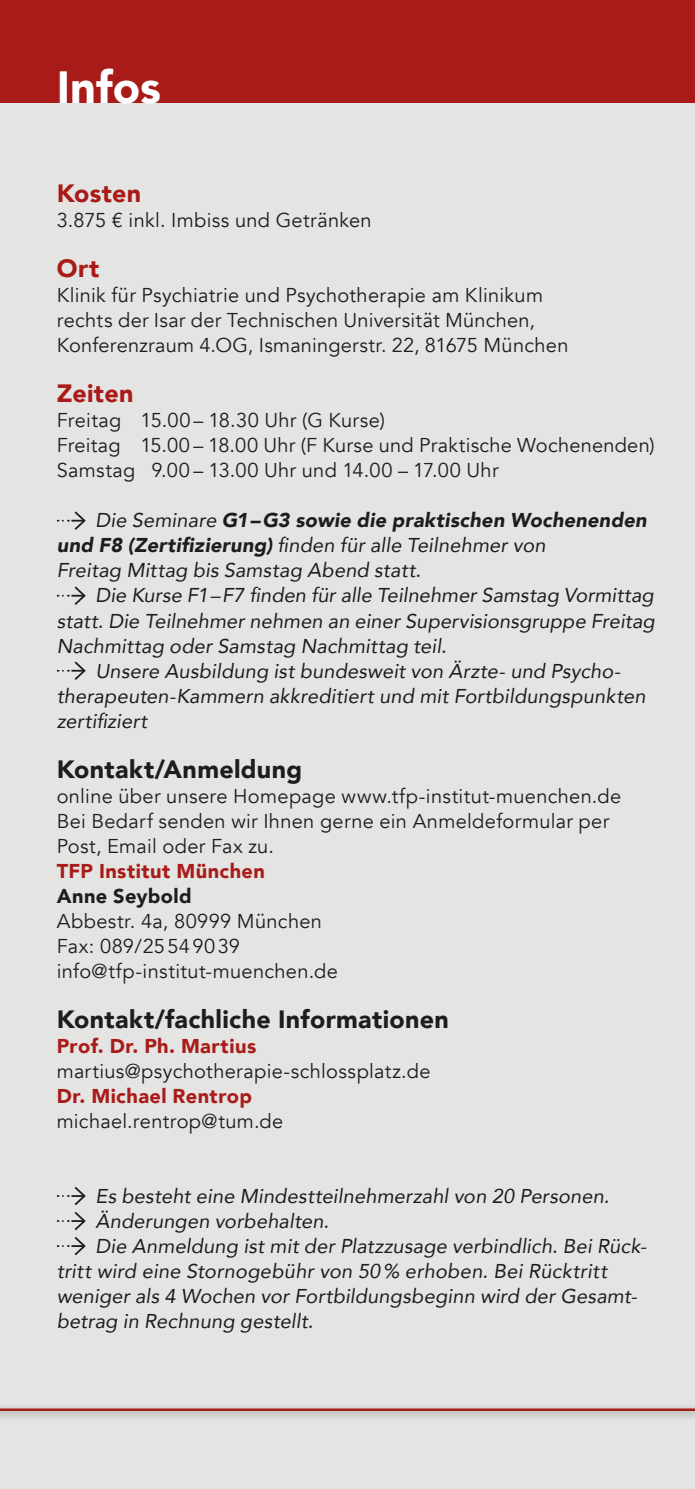
<style>
.page{position:relative;width:695px;height:1489px;background:#fff}
.page>*{position:absolute;margin:0;border:0;box-sizing:border-box;transform-origin:0 0}
.t1{font:900 45px "Avenir";color:#fff}
.t2{font:900 25px "Avenir";letter-spacing:.015em;color:#1d1d1b}
.t3{font:900 25px "Avenir";letter-spacing:.01em;color:#a91b19}
.t4{font:italic 20px/25px "Avenir";letter-spacing:.01em;color:#1d1d1b}
.t5{font:20px/25px "Avenir";letter-spacing:.015em;color:#1d1d1b}
.t6{font:900 20px "Avenir";letter-spacing:.02em;color:#a91b19}
.t7{font:900 20px "Avenir";letter-spacing:.02em;color:#1d1d1b}
.s1{font-weight:900}
</style>
<div class="page">
<div style="left:0;top:103px;width:694px;height:1385px;background:#e4e4e3"></div>
<div style="left:0;top:1402px;width:694px;height:18px;background:#1d1d1b;opacity:.5"></div>
<hr style="left:0;top:1408px;width:694px;height:2px;background:#a91b19">
<div style="left:0;top:0;width:694px;height:103px;background:#a91b19"></div>
<svg style="left:58px;top:511px;width:28px;height:19px"></svg>
<svg style="left:58px;top:586px;width:28px;height:19px"></svg>
<svg style="left:58px;top:661px;width:28px;height:19px"></svg>
<svg style="left:58px;top:1186px;width:28px;height:70px"></svg>
<h1 class="t1" style="left:57px;top:49px;width:106px">Infos</h1>
<p class="t3" style="left:57px;top:172px;width:86px">Kosten</p>
<p class="t5" style="left:57px;top:208px;width:316px">3.875 € inkl. Imbiss und Getränken</p>
<p class="t3" style="left:57px;top:247px;width:44px">Ort</p>
<p class="t5" style="left:57px;top:283px;width:513px">Klinik für Psychiatrie und Psychotherapie am Klinikum rechts der Isar der Technischen Universität München,<br>Konferenzraum 4.OG, Ismaningerstr. 22, 81675 München</p>
<p class="t3" style="left:57px;top:372px;width:78px">Zeiten</p>
<p class="t5" style="left:57px;top:408px;width:599px">Freitag 15.00 – 18.30 Uhr (G Kurse)<br>Freitag 15.00 – 18.00 Uhr (F Kurse und Praktische Wochenenden)<br>Samstag 9.00 – 13.00 Uhr und 14.00 – 17.00 Uhr</p>
<p class="t4" style="left:57px;top:508px;width:591px;text-indent:39px">Die Seminare <span class="s1">G1–G3 sowie die praktischen Wochenenden und F8 (Zertifizierung)</span> finden für alle Teilnehmer von<br>Freitag Mittag bis Samstag Abend statt.</p>
<p class="t4" style="left:95px;top:583px;width:559px">Die Kurse F1–F7 finden für alle Teilnehmer Samstag Vormittag</p>
<p class="t4" style="left:57px;top:608px;width:599px">statt. Die Teilnehmer nehmen an einer Supervisionsgruppe Freitag</p>
<p class="t4" style="left:57px;top:633px;width:391px">Nachmittag oder Samstag Nachmittag teil.</p>
<p class="t4" style="left:95px;top:658px;width:525px">Unsere Ausbildung ist bundesweit von Ärzte- und Psycho-</p>
<p class="t4" style="left:57px;top:683px;width:590px">therapeuten-Kammern akkreditiert und mit Fortbildungspunkten</p>
<p class="t4" style="left:57px;top:708px;width:92px">zertifiziert</p>
<p class="t2" style="left:57px;top:747px;width:247px">Kontakt/Anmeldung</p>
<p class="t5" style="left:57px;top:783px;width:566px">online über unsere Homepage www.tfp-institut-muenchen.de<br>Bei Bedarf senden wir Ihnen gerne ein Anmeldeformular per<br>Post, Email oder Fax zu.</p>
<p class="t6" style="left:57px;top:853px;width:210px">TFP Institut München</p>
<p class="t7" style="left:57px;top:878px;width:136px">Anne Seybold</p>
<p class="t5" style="left:57px;top:908px;width:282px">Abbestr. 4a, 80999 München<br>Fax: 089/25549039 info@tfp-institut-muenchen.de</p>
<p class="t2" style="left:57px;top:997px;width:393px">Kontakt/fachliche Informationen</p>
<p class="t6" style="left:57px;top:1028px;width:201px">Prof. Dr. Ph. Martius</p>
<p class="t5" style="left:57px;top:1058px;width:375px">martius@psychotherapie-schlossplatz.de</p>
<p class="t6" style="left:57px;top:1078px;width:197px">Dr. Michael Rentrop</p>
<p class="t5" style="left:57px;top:1108px;width:228px">michael.rentrop@tum.de</p>
<p class="t4" style="left:95px;top:1183px;width:515px">Es besteht eine Mindestteilnehmerzahl von 20 Personen.</p>
<p class="t4" style="left:95px;top:1208px;width:235px">Änderungen vorbehalten.</p>
<p class="t4" style="left:95px;top:1233px;width:552px">Die Anmeldung ist mit der Platzzusage verbindlich. Bei Rück-</p>
<p class="t4" style="left:57px;top:1258px;width:551px">tritt wird eine Stornogebühr von 50% erhoben. Bei Rücktritt</p>
<p class="t4" style="left:57px;top:1283px;width:582px">weniger als 4 Wochen vor Fortbildungsbeginn wird der Gesamt-</p>
<p class="t4" style="left:57px;top:1308px;width:258px">betrag in Rechnung gestellt.</p>
</div>
